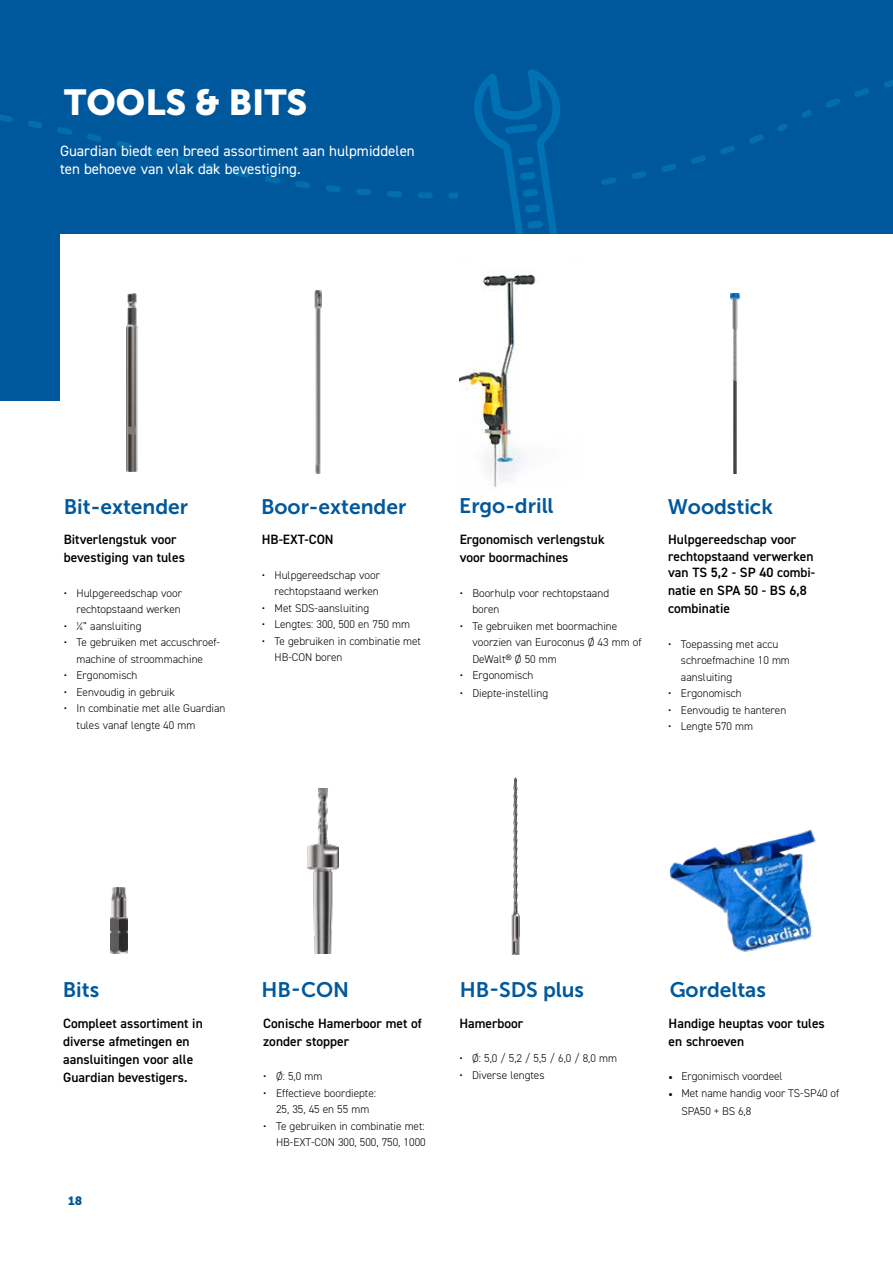
<style>
.page{position:relative;width:893px;height:1263px;background:#fff}
.page>*{position:absolute;margin:0;border:0;box-sizing:border-box;transform-origin:0 0}
.t1{font:36px "Museo Sans 900";color:#fff}
.t2{font:21px "Museo Sans 700";color:#00589c}
.t3{font:15px/18px "DIN2014";color:#fff}
.t4{font:600 13.5px/18px "DIN2014";color:#000}
.t5{font:12px "Museo Sans 900";color:#00589c}
.t6{font:300 11.25px/16.5px "DIN2014";color:#000}
.s1{font-family:"Minion Pro";font-weight:400}
</style>
<div class="page">
<div style="left:0;top:0;width:893px;height:400px;background:#00589c"></div>
<svg style="left:206px;top:168px;width:470px;height:31px"></svg>
<svg style="left:0;top:115px;width:788px;height:53px"></svg>
<svg style="left:802px;top:80px;width:91px;height:38px"></svg>
<div style="left:459px;top:151px;width:141px;height:83px;background:#00589c"></div>
<svg style="left:469px;top:69px;width:114px;height:165px"></svg>
<div style="left:60px;top:234px;width:833px;height:229px;background:#fff"></div>
<img style="left:669px;top:829px;width:147px;height:123px">
<img style="left:308px;top:788px;width:30px;height:165px">
<img style="left:315px;top:291px;width:6px;height:183px">
<img style="left:511px;top:777px;width:9px;height:177px">
<img style="left:459px;top:274px;width:77px;height:213px">
<img style="left:730px;top:294px;width:9px;height:180px">
<img style="left:111px;top:887px;width:16px;height:66px">
<img style="left:126px;top:294px;width:12px;height:178px">
<h1 class="t1" style="left:64px;top:82px;width:245px">TOOLS &amp; BITS</h1>
<h3 class="t3" style="left:60px;top:141px;width:356px">Guardian biedt een breed assortiment aan hulpmiddelen ten behoeve van vlak dak bevestiging.</h3>
<h2 class="t2" style="left:64px;top:495px;width:126px">Bit-extender</h2>
<h2 class="t2" style="left:261px;top:495px;width:147px">Boor-extender</h2>
<h2 class="t2" style="left:459px;top:494px;width:96px">Ergo-drill</h2>
<p class="t4" style="left:64px;top:530px;width:123px">Bitverlengstuk voor bevestiging van tules</p>
<p class="t6" style="left:64px;top:585px;width:120px;text-align:right">• Hulpgereedschap voor rechtopstaand werken</p>
<p class="t6" style="left:64px;top:618px;width:79px">• ¼” aansluiting</p>
<p class="t6" style="left:64px;top:634px;width:158px;text-align:center">• Te gebruiken met accuschroef&shy;machine of stroommachine</p>
<p class="t6" style="left:64px;top:667px;width:75px">• Ergonomisch</p>
<p class="t6" style="left:64px;top:684px;width:113px">• Eenvoudig in gebruik</p>
<p class="t6" style="left:77px;top:700px;width:150px;text-indent:-13px">• In combinatie met alle Guardian tules vanaf lengte 40 mm</p>
<p class="t4" style="left:262px;top:530px;width:73px">HB-EXT-CON</p>
<p class="t6" style="left:262px;top:567px;width:120px;text-align:right">• Hulpgereedschap voor rechtopstaand werken</p>
<p class="t6" style="left:262px;top:600px;width:109px">• Met SDS-aansluiting</p>
<p class="t6" style="left:262px;top:616px;width:150px">• Lengtes: 300, 500 en 750 mm</p>
<p class="t6" style="left:275px;top:633px;width:148px;text-indent:-13px">• Te gebruiken in combinatie met<br>HB-CON boren</p>
<p class="t4" style="left:460px;top:530px;width:147px">Ergonomisch verlengstuk voor boormachines</p>
<p class="t6" style="left:472px;top:585px;width:138px;text-indent:-13px">• Boorhulp voor rechtopstaand boren</p>
<p class="t6" style="left:472px;top:618px;width:171px;text-indent:-13px">• Te gebruiken met boormachine voorzien van Euroconus Ø 43 mm of<br>DeWalt® Ø 50 mm</p>
<p class="t6" style="left:460px;top:667px;width:75px">• Ergonomisch</p>
<p class="t6" style="left:460px;top:685px;width:90px">• Diepte-instelling</p>
<h2 class="t2" style="left:668px;top:495px;width:107px">Woodstick</h2>
<p class="t4" style="left:668px;top:531px;width:149px;line-height:16.5px">Hulpgereedschap voor rechtopstaand verwerken van TS 5,2 - SP 40 combi-</p>
<p class="t4" style="left:668px;top:581px;width:140px">natie en SPA 50 - BS 6,8 combinatie</p>
<p class="t6" style="left:681px;top:636px;width:111px;text-indent:-13px">• Toepassing met accu schroefmachine 10 mm aansluiting</p>
<p class="t6" style="left:668px;top:685px;width:75px">• Ergonomisch</p>
<p class="t6" style="left:668px;top:702px;width:120px">• Eenvoudig te hanteren</p>
<p class="t6" style="left:668px;top:718px;width:86px">• Lengte 570 mm</p>
<h2 class="t2" style="left:63px;top:978px;width:38px">Bits</h2>
<p class="t4" style="left:63px;top:1014px;width:141px">Compleet assortiment in diverse afmetingen en aansluitingen voor alle<br>Guardian bevestigers.</p>
<p class="t5" style="left:68px;top:1194px;width:16px">18</p>
<h2 class="t2" style="left:261px;top:978px;width:89px">HB-CON</h2>
<p class="t4" style="left:263px;top:1014px;width:160px">Conische Hamerboor met of zonder stopper</p>
<p class="t6" style="left:263px;top:1068px;width:61px">• Ø: 5,0 mm</p>
<p class="t6" style="left:263px;top:1085px;width:114px;text-align:center">• Effectieve boordiepte:<br>25, 35, 45 en 55 mm</p>
<p class="t6" style="left:263px;top:1118px;width:164px;text-align:right">• Te gebruiken in combinatie met:<br>HB-EXT-CON 300, 500, 750, 1000</p>
<h2 class="t2" style="left:460px;top:978px;width:126px">HB-SDS plus</h2>
<p class="t4" style="left:459px;top:1014px;width:65px">Hamerboor</p>
<p class="t6" style="left:459px;top:1050px;width:159px">• Ø: 5,0 / 5,2 / 5,5 / 6,0 / 8,0 mm</p>
<p class="t6" style="left:459px;top:1067px;width:87px">• Diverse lengtes</p>
<h2 class="t2" style="left:670px;top:978px;width:98px">Gordeltas</h2>
<p class="t4" style="left:669px;top:1014px;width:158px">Handige heuptas voor tules en schroeven</p>
<p class="t6" style="left:669px;top:1068px;width:115px"><span class="s1">•</span> Ergonimisch voordeel</p>
<p class="t6" style="left:681px;top:1084px;width:159px;line-height:18px;text-indent:-13px"><span class="s1">•</span> Met name handig voor TS-SP40 of<br>SPA50 + BS 6,8</p>
</div>
